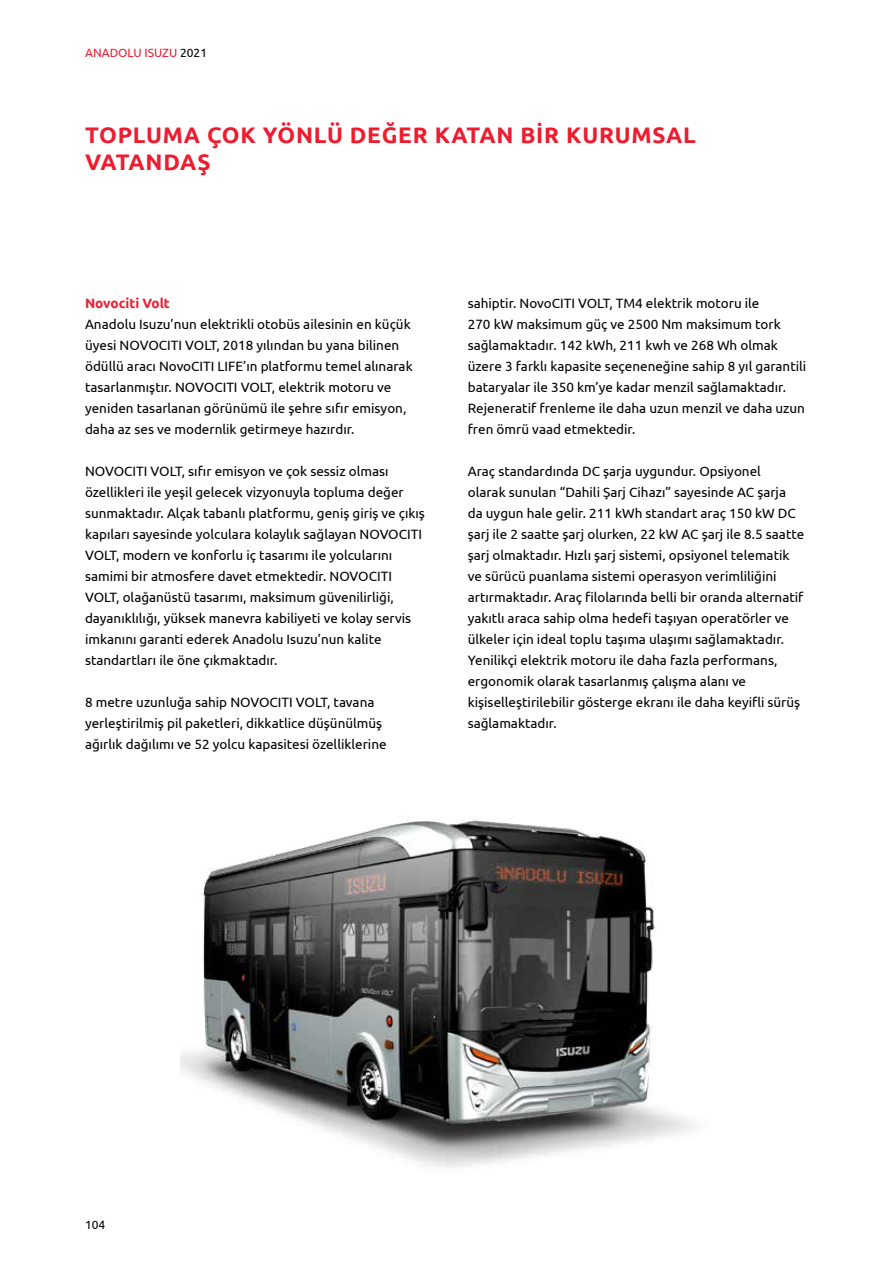
<style>
.page{position:relative;width:893px;height:1263px;background:#fff}
.page>*{position:absolute;margin:0;border:0;box-sizing:border-box;transform-origin:0 0}
.t1{font:700 22.5px/27px "Ubuntu";letter-spacing:.035em;color:#ed1c2e}
.t2{font:13.5px/21px "Ubuntu";color:#000}
.t3{font:700 13.5px "Ubuntu";color:#ed1c2e}
.t4{font:12px "Ubuntu";color:#ed1c2e}
.t5{font:12px "Ubuntu";color:#000}
.s1{color:#000}
</style>
<div class="page">
<img style="left:180px;top:819px;width:516px;height:348px">
<p class="t4" style="left:85px;top:45px;width:124px">ANADOLU ISUZU <span class="s1">2021</span></p>
<h1 class="t1" style="left:85px;top:121px;width:612px">TOPLUMA ÇOK YÖNLÜ DEĞER KATAN BİR KURUMSAL<br>VATANDAŞ</h1>
<p class="t3" style="left:85px;top:295px;width:86px">Novociti Volt</p>
<p class="t2" style="left:85px;top:313px;width:329px">Anadolu Isuzu’nun elektrikli otobüs ailesinin en küçük üyesi NOVOCITI VOLT, 2018 yılından bu yana bilinen ödüllü aracı NovoCITI LIFE’ın platformu temel alınarak tasarlanmıştır. NOVOCITI VOLT, elektrik motoru ve yeniden tasarlanan görünümü ile şehre sıfır emisyon, daha az ses ve modernlik getirmeye hazırdır.</p>
<p class="t2" style="left:85px;top:460px;width:341px">NOVOCITI VOLT, sıfır emisyon ve çok sessiz olması özellikleri ile yeşil gelecek vizyonuyla topluma değer sunmaktadır. Alçak tabanlı platformu, geniş giriş ve çıkış kapıları sayesinde yolculara kolaylık sağlayan NOVOCITI VOLT, modern ve konforlu iç tasarımı ile yolcularını samimi bir atmosfere davet etmektedir. NOVOCITI VOLT, olağanüstü tasarımı, maksimum güvenilirliği, dayanıklılığı, yüksek manevra kabiliyeti ve kolay servis imkanını garanti ederek Anadolu Isuzu’nun kalite standartları ile öne çıkmaktadır.</p>
<p class="t2" style="left:85px;top:691px;width:303px">8 metre uzunluğa sahip NOVOCITI VOLT, tavana yerleştirilmiş pil paketleri, dikkatlice düşünülmüş ağırlık dağılımı ve 52 yolcu kapasitesi özelliklerine</p>
<p class="t2" style="left:468px;top:292px;width:340px">sahiptir. NovoCITI VOLT, TM4 elektrik motoru ile<br>270 kW maksimum güç ve 2500 Nm maksimum tork sağlamaktadır. 142 kWh, 211 kwh ve 268 Wh olmak üzere 3 farklı kapasite seçeneneğine sahip 8 yıl garantili bataryalar ile 350 km’ye kadar menzil sağlamaktadır.<br>Rejeneratif frenleme ile daha uzun menzil ve daha uzun fren ömrü vaad etmektedir.</p>
<p class="t2" style="left:468px;top:461px;width:338px">Araç standardında DC şarja uygundur. Opsiyonel<br>olarak sunulan “Dahili Şarj Cihazı” sayesinde AC şarja da uygun hale gelir. 211 kWh standart araç 150 kW DC şarj ile 2 saatte şarj olurken, 22 kW AC şarj ile 8.5 saatte şarj olmaktadır. Hızlı şarj sistemi, opsiyonel telematik ve sürücü puanlama sistemi operasyon verimliliğini artırmaktadır. Araç filolarında belli bir oranda alternatif yakıtlı araca sahip olma hedefi taşıyan operatörler ve ülkeler için ideal toplu taşıma ulaşımı sağlamaktadır.<br>Yenilikçi elektrik motoru ile daha fazla performans, ergonomik olarak tasarlanmış çalışma alanı ve kişiselleştirilebilir gösterge ekranı ile daha keyifli sürüş sağlamaktadır.</p>
<p class="t5" style="left:85px;top:1217px;width:22px">104</p>
</div>
